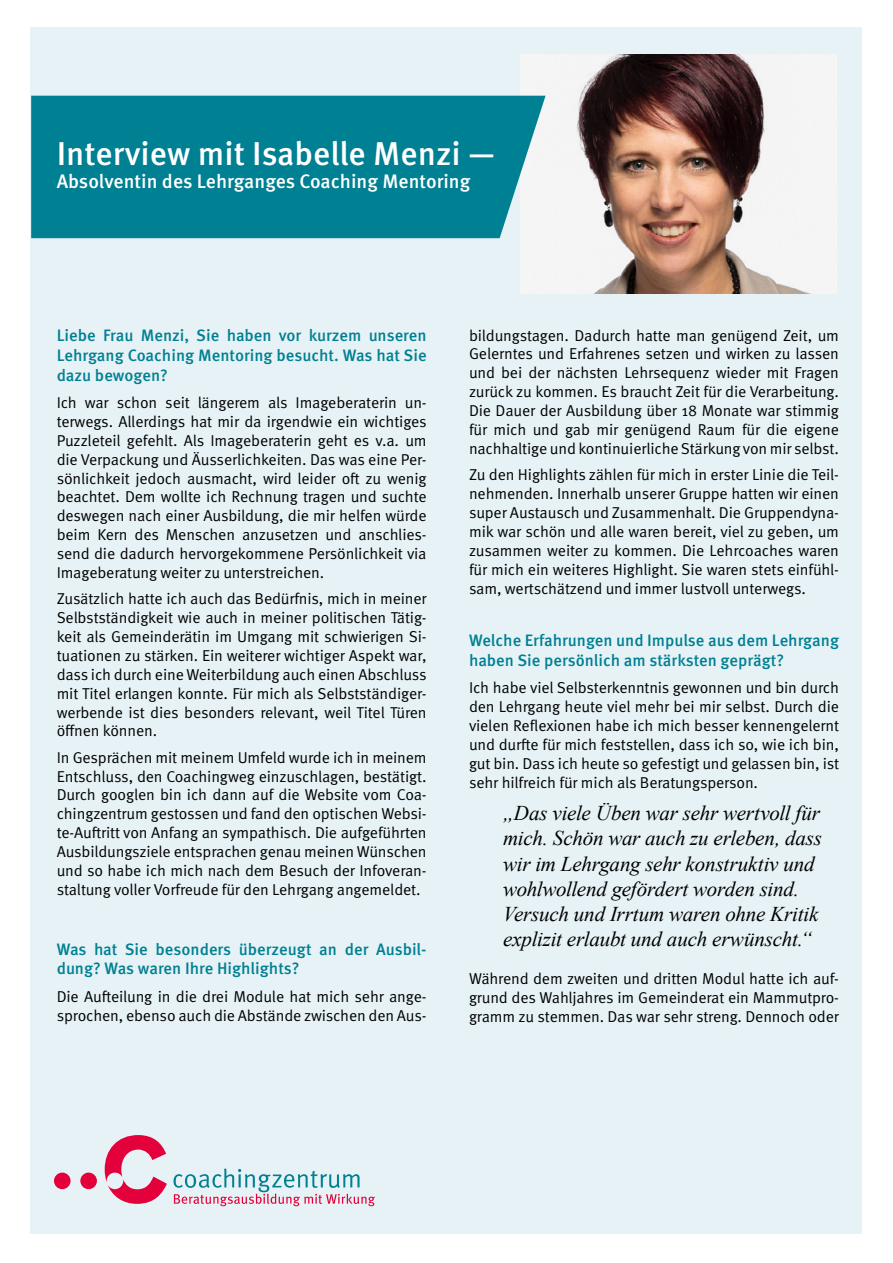
<style>
.page{position:relative;width:893px;height:1263px;background:#fff}
.page>*{position:absolute;margin:0;border:0;box-sizing:border-box;transform-origin:0 0}
.t1{font:500 33px "Meta OT";color:#fff}
.t2{font:italic 21px/25.2px "Times New Roman";letter-spacing:-.01em;color:#000}
.t3{font:500 19.5px "Meta OT";color:#fff}
.t4{font:500 16.5px/19.8px "Meta OT";color:#008093}
.t5{font:15.75px/18.9px "Meta OT Norm";letter-spacing:-.01em;color:#000;text-align:justify}
</style>
<div class="page">
<div style="left:31px;top:28px;width:831px;height:1206px;background:#e6f2f5"></div>
<div style="left:54px;top:1172px;width:17px;height:17px;background:#e4003a;border-radius:50%"></div>
<svg style="left:105px;top:1135px;width:62px;height:69px"></svg>
<div style="left:80px;top:1172px;width:17px;height:17px;background:#e4003a;border-radius:50%"></div>
<svg style="left:173px;top:1168px;width:202px;height:38px"></svg>
<img style="left:520px;top:54px;width:317px;height:240px">
<div style="left:31px;top:96px;width:515px;height:142px;background:#008093"></div>
<h1 class="t1" style="left:57px;top:133px;width:440px">Interview mit Isabelle Menzi —</h1>
<p class="t3" style="left:57px;top:170px;width:415px">Absolventin des Lehrganges Coaching Mentoring</p>
<p class="t4" style="left:57px;top:326px;width:371px;text-align:justify">Liebe Frau Menzi, Sie haben vor kurzem unseren Lehrgang Coaching Mentoring besucht. Was hat Sie dazu bewogen?</p>
<p class="t5" style="left:57px;top:393px;width:372px">Ich war schon seit längerem als Imageberaterin un&shy;terwegs. Allerdings hat mir da irgendwie ein wichtiges Puzzleteil gefehlt. Als Imageberaterin geht es v.a. um die Verpackung und Äusserlichkeiten. Das was eine Per&shy;sönlichkeit jedoch ausmacht, wird leider oft zu wenig beachtet. Dem wollte ich Rechnung tragen und suchte deswegen nach einer Ausbildung, die mir helfen würde beim Kern des Menschen anzusetzen und anschlies&shy;send die dadurch hervorgekommene Persönlichkeit via Imageberatung weiter zu unterstreichen.</p>
<p class="t5" style="left:57px;top:589px;width:372px">Zusätzlich hatte ich auch das Bedürfnis, mich in meiner Selbstständigkeit wie auch in meiner politischen Tätig&shy;keit als Gemeinderätin im Umgang mit schwierigen Si&shy;tuationen zu stärken. Ein weiterer wichtiger Aspekt war, dass ich durch eine Weiterbildung auch einen Abschluss mit Titel erlangen konnte. Für mich als Selbstständiger&shy;werbende ist dies besonders relevant, weil Titel Türen öffnen können.</p>
<p class="t5" style="left:57px;top:748px;width:371px">In Gesprächen mit meinem Umfeld wurde ich in meinem Entschluss, den Coachingweg einzuschlagen, bestätigt.<br>Durch googlen bin ich dann auf die Website vom Coa&shy;chingzentrum gestossen und fand den optischen Websi&shy;te-Auftritt von Anfang an sympathisch. Die aufgeführten Ausbildungsziele entsprachen genau meinen Wünschen und so habe ich mich nach dem Besuch der Infoveran&shy;staltung voller Vorfreude für den Lehrgang angemeldet.</p>
<p class="t4" style="left:57px;top:939px;width:371px">Was hat Sie besonders überzeugt an der Ausbil&shy;dung? Was waren Ihre Highlights?</p>
<p class="t5" style="left:57px;top:987px;width:371px">Die Aufteilung in die drei Module hat mich sehr ange&shy;sprochen, ebenso auch die Abstände zwischen den Aus-</p>
<p class="t5" style="left:469px;top:326px;width:371px">bildungstagen. Dadurch hatte man genügend Zeit, um Gelerntes und Erfahrenes setzen und wirken zu lassen und bei der nächsten Lehrsequenz wieder mit Fragen zurück zu kommen. Es braucht Zeit für die Verarbeitung.<br>Die Dauer der Ausbildung über 18 Monate war stimmig für mich und gab mir genügend Raum für die eigene nachhaltige und kontinuierliche Stärkung von mir selbst.</p>
<p class="t5" style="left:469px;top:465px;width:371px">Zu den Highlights zählen für mich in erster Linie die Teil&shy;nehmenden. Innerhalb unserer Gruppe hatten wir einen super Austausch und Zusammenhalt. Die Gruppendyna&shy;mik war schön und alle waren bereit, viel zu geben, um zusammen weiter zu kommen. Die Lehrcoaches waren für mich ein weiteres Highlight. Sie waren stets einfühl&shy;sam, wertschätzend und immer lustvoll unterwegs.</p>
<p class="t4" style="left:469px;top:631px;width:371px">Welche Erfahrungen und Impulse aus dem Lehrgang haben Sie persönlich am stärksten geprägt?</p>
<p class="t5" style="left:469px;top:678px;width:372px">Ich habe viel Selbsterkenntnis gewonnen und bin durch den Lehrgang heute viel mehr bei mir selbst. Durch die vielen Reflexionen habe ich mich besser kennengelernt und durfte für mich feststellen, dass ich so, wie ich bin, gut bin. Dass ich heute so gefestigt und gelassen bin, ist sehr hilfreich für mich als Beratungsperson.</p>
<h2 class="t2" style="left:503px;top:800px;width:320px">„Das viele Üben war sehr wertvoll für mich. Schön war auch zu erleben, dass wir im Lehrgang sehr konstruktiv und wohlwollend gefördert worden sind.<br>Versuch und Irrtum waren ohne Kritik explizit erlaubt und auch erwünscht.“</h2>
<p class="t5" style="left:469px;top:969px;width:371px">Während dem zweiten und dritten Modul hatte ich auf&shy;grund des Wahljahres im Gemeinderat ein Mammutpro&shy;gramm zu stemmen. Das war sehr streng. Dennoch oder</p>
</div>
